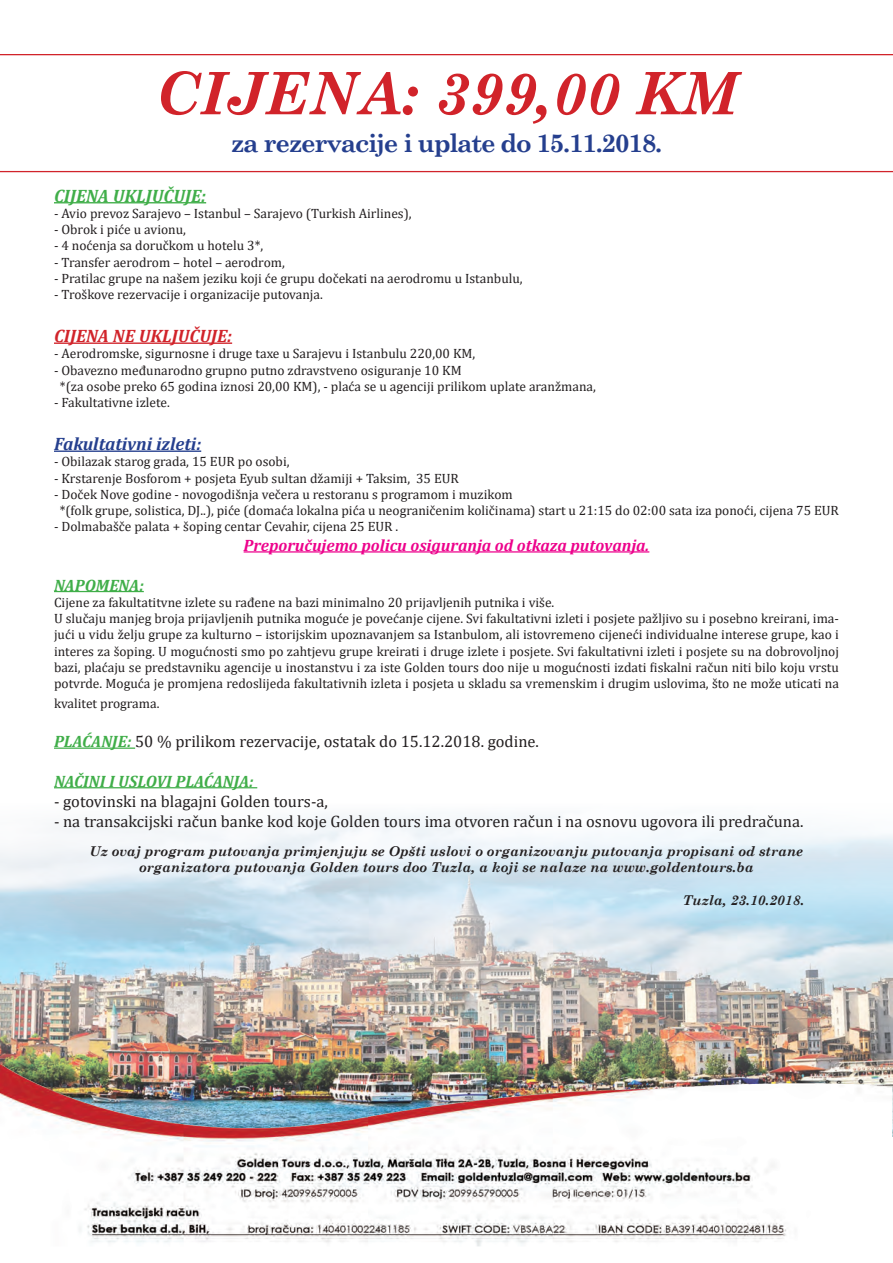
<style>
.page{position:relative;width:893px;height:1263px;background:#fff}
.page>*{position:absolute;margin:0;border:0;box-sizing:border-box;transform-origin:0 0}
.t1{font:italic 700 58.5px "Century Schoolbook";color:#d1232a}
.t2{font:700 25.5px "Century Schoolbook";letter-spacing:-.05em;color:#253f8e}
.t3{font:italic 700 18px "Cambria";color:#253f8e}
.t4{font:italic 700 18px "Cambria";color:#d1232a}
.t5{font:italic 700 18px "Cambria";color:#40ae49}
.t6{font:16.5px "Cambria";color:#231f20}
.t7{font:italic 700 16.5px "Cambria";color:#ed028c}
.t8{font:italic 700 16.5px "Cambria";color:#40ae49}
.t9{font:13.5px/16.2px "Cambria";color:#231f20}
.t10{font:italic 700 13.5px/16.2px "Century Schoolbook";color:#231f20;text-align:center}
.s1{font-weight:700;font-style:italic;color:#40ae49}
</style>
<div class="page">
<img style="left:0;top:816px;width:893px;height:246px">
<hr style="left:0;top:171px;width:893px;height:1px;background:#d1232a">
<hr style="left:0;top:54px;width:893px;height:1px;background:#d1232a">
<hr style="left:54px;top:202px;width:152px;height:1px;background:#40ae49">
<hr style="left:54px;top:342px;width:178px;height:2px;background:#d1232a">
<hr style="left:54px;top:450px;width:147px;height:2px;background:#253f8e">
<hr style="left:244px;top:551px;width:405px;height:1px;background:#ed028c">
<hr style="left:54px;top:591px;width:90px;height:1px;background:#40ae49">
<hr style="left:54px;top:747px;width:81px;height:2px;background:#40ae49">
<hr style="left:54px;top:787px;width:203px;height:1px;background:#40ae49">
<img style="left:0;top:1062px;width:893px;height:184px">
<h1 class="t1" style="left:156px;top:49px;width:583px">CIJENA: 399,00 KM</h1>
<h2 class="t2" style="left:231px;top:123px;width:433px">za rezervacije i uplate do 15.11.2018.</h2>
<h3 class="t5" style="left:54px;top:183px;width:154px">CIJENA UKLJUČUJE:</h3>
<p class="t9" style="left:54px;top:205px;width:359px">- Avio prevoz Sarajevo – Istanbul – Sarajevo (Turkish Airlines),</p>
<p class="t9" style="left:54px;top:221px;width:133px">- Obrok i piće u avionu,</p>
<p class="t9" style="left:54px;top:238px;width:211px">- 4 noćenja sa doručkom u hotelu 3*,</p>
<p class="t9" style="left:54px;top:254px;width:232px">- Transfer aerodrom – hotel – aerodrom,</p>
<p class="t9" style="left:54px;top:270px;width:470px">- Pratilac grupe na našem jeziku koji će grupu dočekati na aerodromu u Istanbulu,</p>
<p class="t9" style="left:54px;top:286px;width:270px">- Troškove rezervacije i organizacije putovanja.</p>
<h3 class="t4" style="left:54px;top:323px;width:180px">CIJENA NE UKLJUČUJE:</h3>
<p class="t9" style="left:54px;top:346px;width:423px">- Aerodromske, sigurnosne i druge taxe u Sarajevu i Istanbulu 220,00 KM,</p>
<p class="t9" style="left:60px;top:362px;width:537px;text-indent:-6px">- Obavezno međunarodno grupno putno zdravstveno osiguranje 10 KM<br>*(za osobe preko 65 godina iznosi 20,00 KM), - plaća se u agenciji prilikom uplate aranžmana,</p>
<p class="t9" style="left:54px;top:394px;width:117px">- Fakultativne izlete.</p>
<h3 class="t3" style="left:54px;top:431px;width:149px">Fakultativni izleti:</h3>
<p class="t9" style="left:54px;top:454px;width:237px">- Obilazak starog grada, 15 EUR po osobi,</p>
<p class="t9" style="left:54px;top:470px;width:406px">- Krstarenje Bosforom + posjeta Eyub sultan džamiji + Taksim, 35 EUR</p>
<p class="t9" style="left:60px;top:486px;width:781px;text-indent:-6px">- Doček Nove godine - novogodišnja večera u restoranu s programom i muzikom<br>*(folk grupe, solistica, DJ..), piće (domaća lokalna pića u neograničenim količinama) start u 21:15 do 02:00 sata iza ponoći, cijena 75 EUR</p>
<p class="t9" style="left:54px;top:518px;width:346px">- Dolmabašče palata + šoping centar Cevahir, cijena 25 EUR .</p>
<p class="t7" style="left:244px;top:534px;width:407px">Preporučujemo policu osiguranja od otkaza putovanja.</p>
<p class="t8" style="left:54px;top:573px;width:91px">NAPOMENA:</p>
<p class="t9" style="left:54px;top:594px;width:786px">Cijene za fakultatitvne izlete su rađene na bazi minimalno 20 prijavljenih putnika i više.<br>U slučaju manjeg broja prijavljenih putnika moguće je povećanje cijene. Svi fakultativni izleti i posjete pažljivo su i posebno kreirani, ima&shy;jući u vidu želju grupe za kulturno – istorijskim upoznavanjem sa Istanbulom, ali istovremeno cijeneći individualne interese grupe, kao i interes za šoping. U mogućnosti smo po zahtjevu grupe kreirati i druge izlete i posjete. Svi fakultativni izleti i posjete su na dobrovoljnoj bazi, plaćaju se predstavniku agencije u inostanstvu i za iste Golden tours doo nije u mogućnosti izdati fiskalni račun niti bilo koju vrstu potvrde. Moguća je promjena redoslijeda fakultativnih izleta i posjeta u skladu sa vremenskim i drugim uslovima, što ne može uticati na</p>
<p class="t9" style="left:54px;top:695px;width:107px">kvalitet programa.</p>
<p class="t6" style="left:54px;top:732px;width:486px"><span class="s1">PLAĆANJE:</span> 50 % prilikom rezervacije, ostatak do 15.12.2018. godine.</p>
<p class="t8" style="left:54px;top:770px;width:201px">NAČINI I USLOVI PLAĆANJA:</p>
<p class="t6" style="left:54px;top:791px;width:275px">- gotovinski na blagajni Golden tours-a,</p>
<p class="t6" style="left:54px;top:811px;width:751px">- na transakcijski račun banke kod koje Golden tours ima otvoren račun i na osnovu ugovora ili predračuna.</p>
<p class="t10" style="left:90px;top:843px;width:715px">Uz ovaj program putovanja primjenjuju se Opšti uslovi o organizovanju putovanja propisani od strane organizatora putovanja Golden tours doo Tuzla, a koji se nalaze na www.goldentours.ba</p>
<p class="t10" style="left:683px;top:891px;width:123px">Tuzla, 23.10.2018.</p>
</div>
